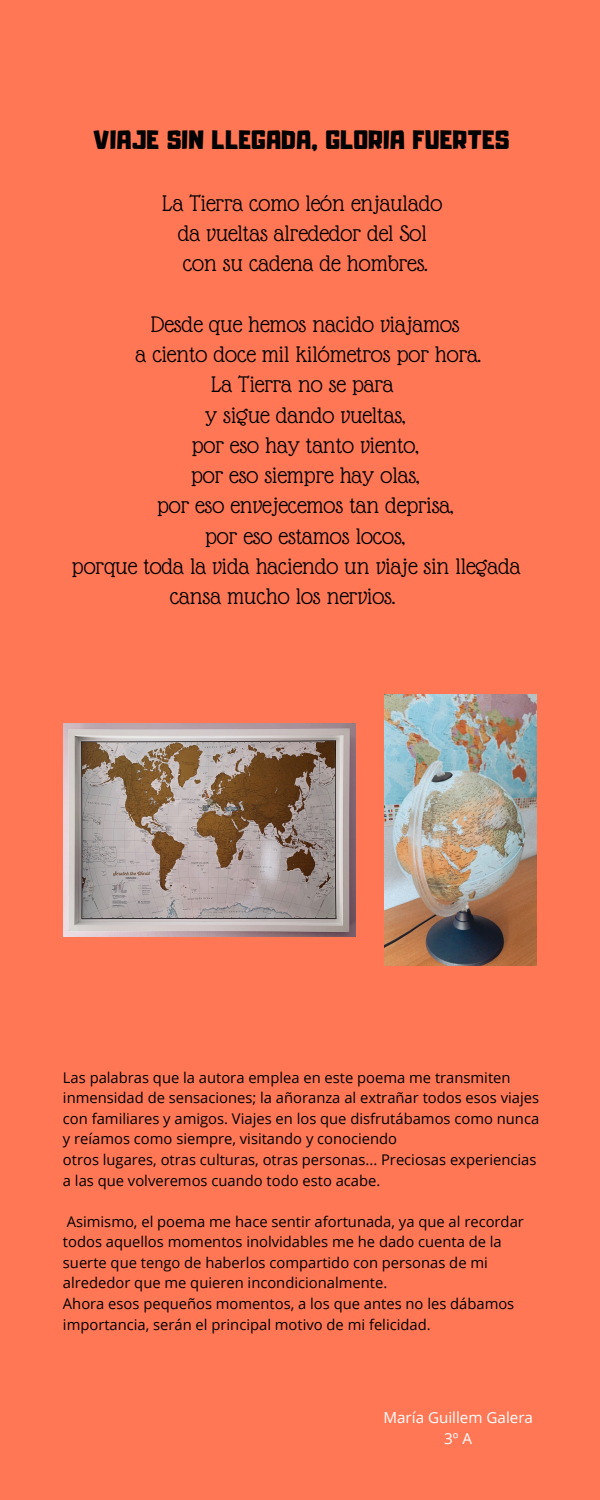
<style>
.page{position:relative;width:600px;height:1500px;background:#ff7754}
.page>*{position:absolute;margin:0;border:0;box-sizing:border-box;transform-origin:0 0}
.t1{font:24.5px/30.2px "Glass Antiqua";color:#000;text-align:center}
.t2{font:23.4px "Adumu";letter-spacing:.025em;color:#000}
.t3{font:15.2px/21px "Open Sans";color:#fff;text-align:center}
.t4{font:14.8px/20.6px "Open Sans";color:#000}
</style>
<div class="page">
<img style="left:63px;top:724px;width:292px;height:213px">
<img style="left:384px;top:695px;width:153px;height:271px">
<h2 class="t2" style="left:93px;top:120px;width:418px">VIAJE SIN LLEGADA, GLORIA FUERTES</h2>
<h1 class="t1" style="left:162px;top:188px;width:281px">La Tierra como león enjaulado da vueltas alrededor del Sol con su cadena de hombres.</h1>
<h1 class="t1" style="left:151px;top:309px;width:310px">Desde que hemos nacido viajamos</h1>
<h1 class="t1" style="left:136px;top:339px;width:347px">a ciento doce mil kilómetros por hora.</h1>
<h1 class="t1" style="left:211px;top:370px;width:184px">La Tierra no se para</h1>
<h1 class="t1" style="left:205px;top:400px;width:202px">y sigue dando vueltas,</h1>
<h1 class="t1" style="left:192px;top:430px;width:229px">por eso hay tanto viento,</h1>
<h1 class="t1" style="left:191px;top:460px;width:230px">por eso siempre hay olas,</h1>
<h1 class="t1" style="left:157px;top:490px;width:298px">por eso envejecemos tan deprisa,</h1>
<h1 class="t1" style="left:205px;top:521px;width:202px">por eso estamos locos,</h1>
<h1 class="t1" style="left:72px;top:551px;width:450px">porque toda la vida haciendo un viaje sin llegada</h1>
<h1 class="t1" style="left:170px;top:581px;width:227px">cansa mucho los nervios.</h1>
<p class="t4" style="left:63px;top:1067px;width:478px">Las palabras que la autora emplea en este poema me transmiten inmensidad de sensaciones; la añoranza al extrañar todos esos viajes con familiares y amigos. Viajes en los que disfrutábamos como nunca y reíamos como siempre, visitando y conociendo<br>otros lugares, otras culturas, otras personas... Preciosas experiencias a las que volveremos cuando todo esto acabe.</p>
<p class="t4" style="left:63px;top:1211px;width:462px">Asimismo, el poema me hace sentir afortunada, ya que al recordar todos aquellos momentos inolvidables me he dado cuenta de la suerte que tengo de haberlos compartido con personas de mi alrededor que me quieren incondicionalmente.<br>Ahora esos pequeños momentos, a los que antes no les dábamos importancia, serán el principal motivo de mi felicidad.</p>
<p class="t3" style="left:384px;top:1407px;width:151px">María Guillem Galera<br>3º A</p>
</div>
